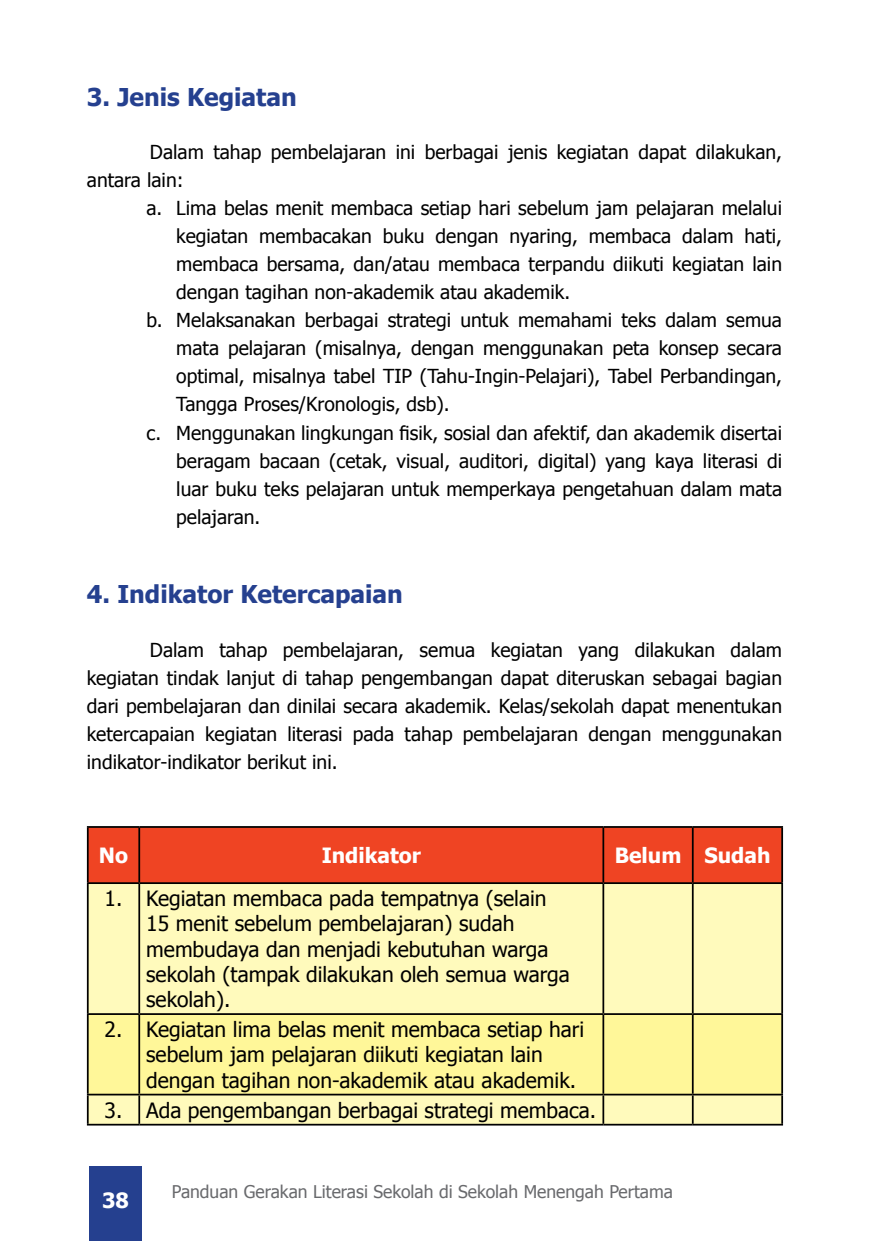
<style>
.page{position:relative;width:874px;height:1241px;background:#fff}
.page>*{position:absolute;margin:0;border:0;box-sizing:border-box;transform-origin:0 0}
.t1{font:700 24.5px "Tahoma";color:#25408f}
.t2{font:21px/25.2px "Tahoma";color:#000}
.t3{font:700 21px "Tahoma";color:#fff}
.t4{font:19.25px/28px "Tahoma";color:#000}
.t5{font:17.5px "Tahoma";color:#696a6d}
</style>
<div class="page">
<div style="left:89px;top:1166px;width:53px;height:74px;background:#25408f"></div>
<div style="left:89px;top:827px;width:691px;height:55px;background:#ef4423"></div>
<div style="left:89px;top:883px;width:691px;height:240px;background:#fffabc"></div>
<div style="left:89px;top:1014px;width:691px;height:79px;background:#fff799"></div>
<hr style="left:87px;top:826px;width:52px;height:1px;background:#000">
<hr style="left:87px;top:827px;width:2px;height:55px;background:#000">
<hr style="left:139px;top:826px;width:464px;height:1px;background:#000">
<hr style="left:138px;top:827px;width:2px;height:55px;background:#000">
<hr style="left:603px;top:826px;width:89px;height:1px;background:#000">
<hr style="left:602px;top:827px;width:2px;height:55px;background:#000">
<hr style="left:692px;top:826px;width:90px;height:1px;background:#000">
<hr style="left:691px;top:827px;width:2px;height:55px;background:#000">
<hr style="left:780px;top:827px;width:2px;height:55px;background:#000">
<hr style="left:87px;top:882px;width:52px;height:1px;background:#000">
<hr style="left:87px;top:883px;width:2px;height:130px;background:#000">
<hr style="left:139px;top:882px;width:464px;height:1px;background:#000">
<hr style="left:138px;top:883px;width:2px;height:130px;background:#000">
<hr style="left:603px;top:882px;width:89px;height:1px;background:#000">
<hr style="left:602px;top:883px;width:2px;height:130px;background:#000">
<hr style="left:692px;top:882px;width:90px;height:1px;background:#000">
<hr style="left:691px;top:883px;width:2px;height:130px;background:#000">
<hr style="left:780px;top:883px;width:2px;height:130px;background:#000">
<hr style="left:87px;top:1013px;width:52px;height:1px;background:#000">
<hr style="left:87px;top:1014px;width:2px;height:79px;background:#000">
<hr style="left:139px;top:1013px;width:464px;height:1px;background:#000">
<hr style="left:138px;top:1014px;width:2px;height:79px;background:#000">
<hr style="left:603px;top:1013px;width:89px;height:1px;background:#000">
<hr style="left:602px;top:1014px;width:2px;height:79px;background:#000">
<hr style="left:692px;top:1013px;width:90px;height:1px;background:#000">
<hr style="left:691px;top:1014px;width:2px;height:79px;background:#000">
<hr style="left:780px;top:1014px;width:2px;height:79px;background:#000">
<hr style="left:87px;top:1093px;width:52px;height:2px;background:#000">
<hr style="left:87px;top:1095px;width:2px;height:28px;background:#000">
<hr style="left:139px;top:1093px;width:464px;height:2px;background:#000">
<hr style="left:138px;top:1095px;width:2px;height:28px;background:#000">
<hr style="left:603px;top:1093px;width:89px;height:2px;background:#000">
<hr style="left:602px;top:1095px;width:2px;height:28px;background:#000">
<hr style="left:692px;top:1093px;width:90px;height:2px;background:#000">
<hr style="left:691px;top:1095px;width:2px;height:28px;background:#000">
<hr style="left:780px;top:1095px;width:2px;height:28px;background:#000">
<hr style="left:87px;top:1123px;width:52px;height:2px;background:#000">
<hr style="left:139px;top:1123px;width:464px;height:2px;background:#000">
<hr style="left:603px;top:1123px;width:89px;height:2px;background:#000">
<hr style="left:692px;top:1123px;width:90px;height:2px;background:#000">
<p class="t1" style="left:87px;top:80px;width:211px">3. Jenis Kegiatan</p>
<p class="t4" style="left:87px;top:137px;width:696px;text-indent:63px">Dalam tahap pembelajaran ini berbagai jenis kegiatan dapat dilakukan, antara lain:</p>
<p class="t4" style="left:146px;top:193px;width:636px">a. Lima belas menit membaca setiap hari sebelum jam pelajaran melalui</p>
<p class="t4" style="left:176px;top:221px;width:607px">kegiatan membacakan buku dengan nyaring, membaca dalam hati,</p>
<p class="t4" style="left:176px;top:249px;width:607px">membaca bersama, dan/atau membaca terpandu diikuti kegiatan lain</p>
<p class="t4" style="left:176px;top:277px;width:395px">dengan tagihan non-akademik atau akademik.</p>
<p class="t4" style="left:146px;top:305px;width:636px">b. Melaksanakan berbagai strategi untuk memahami teks dalam semua</p>
<p class="t4" style="left:176px;top:333px;width:607px">mata pelajaran (misalnya, dengan menggunakan peta konsep secara</p>
<p class="t4" style="left:176px;top:361px;width:607px">optimal, misalnya tabel TIP (Tahu-Ingin-Pelajari), Tabel Perbandingan,</p>
<p class="t4" style="left:176px;top:389px;width:275px">Tangga Proses/Kronologis, dsb).</p>
<p class="t4" style="left:146px;top:417px;width:636px">c. Menggunakan lingkungan fisik, sosial dan afektif, dan akademik disertai</p>
<p class="t4" style="left:176px;top:445px;width:607px">beragam bacaan (cetak, visual, auditori, digital) yang kaya literasi di</p>
<p class="t4" style="left:176px;top:473px;width:607px">luar buku teks pelajaran untuk memperkaya pengetahuan dalam mata</p>
<p class="t4" style="left:176px;top:501px;width:86px">pelajaran.</p>
<p class="t1" style="left:87px;top:577px;width:317px">4. Indikator Ketercapaian</p>
<p class="t4" style="left:87px;top:634px;width:696px;text-align:justify;text-indent:63px">Dalam tahap pembelajaran, semua kegiatan yang dilakukan dalam kegiatan tindak lanjut di tahap pengembangan dapat diteruskan sebagai bagian dari pembelajaran dan dinilai secara akademik. Kelas/sekolah dapat menentukan ketercapaian kegiatan literasi pada tahap pembelajaran dengan menggunakan indikator-indikator berikut ini.</p>
<p class="t3" style="left:99px;top:840px;width:31px">No</p>
<p class="t3" style="left:321px;top:840px;width:101px">Indikator</p>
<p class="t3" style="left:614px;top:840px;width:157px">Belum Sudah</p>
<p class="t2" style="left:146px;top:884px;width:425px;text-indent:-42px">1. Kegiatan membaca pada tempatnya (selain 15 menit sebelum pembelajaran) sudah membudaya dan menjadi kebutuhan warga sekolah (tampak dilakukan oleh semua warga sekolah).</p>
<p class="t2" style="left:146px;top:1015px;width:439px;text-indent:-42px">2. Kegiatan lima belas menit membaca setiap hari sebelum jam pelajaran diikuti kegiatan lain dengan tagihan non-akademik atau akademik.</p>
<p class="t2" style="left:104px;top:1096px;width:493px">3. Ada pengembangan berbagai strategi membaca.</p>
<p class="t3" style="left:102px;top:1185px;width:28px">38</p>
<p class="t5" style="left:172px;top:1179px;width:502px">Panduan Gerakan Literasi Sekolah di Sekolah Menengah Pertama</p>
</div>
